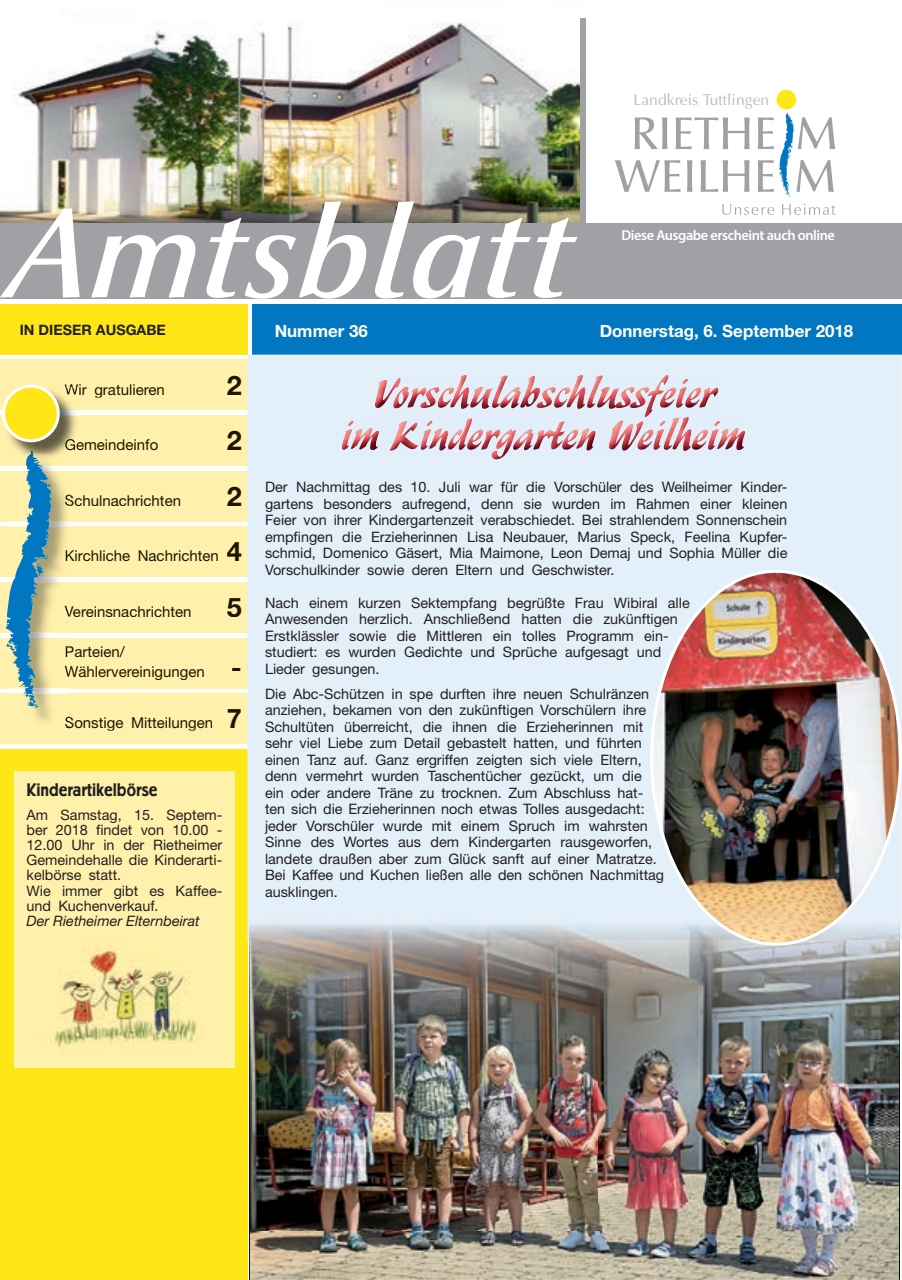
<style>
.page{position:relative;width:902px;height:1280px;background:#fff}
.page>*{position:absolute;margin:0;border:0;box-sizing:border-box;transform-origin:0 0}
.t1{font:700 27px "Helvetica Neue";color:#1d1700}
.t2{font:500 18px "Berliner Grotesk BQ";color:#231f20}
.t3{font:700 16.95px "Helvetica Neue";color:#fff}
.t4{font:15.75px "Optima";color:#bcbdc0}
.t5{font:15px/19.5px "Helvetica Neue";color:#1d1700}
.t6{font:14.4px/16.5px "Helvetica Neue";color:#231f20}
.t7{font:600 14.4px "Myriad Pro";letter-spacing:-.03em;color:#fff}
.t8{font:italic 14.4px "Helvetica Neue";color:#231f20}
.t9{font:700 14.4px "Helvetica Neue";color:#231f20}
.s1{font-weight:700;font-size:27px}
</style>
<div class="page">
<img style="left:12px;top:22px;width:568px;height:201px">
<svg style="left:615px;top:113px;width:220px;height:102px"></svg>
<div style="left:776px;top:90px;width:20px;height:19px;background:#ffe616;border-radius:50%"></div>
<div style="left:0;top:223px;width:901px;height:76px;background:#a0a1a5"></div>
<div style="left:580px;top:18px;width:6px;height:213px;background:#a0a1a5"></div>
<div style="left:0;top:304px;width:247px;height:50px;background:#ffe616"></div>
<div style="left:0;top:360px;width:247px;height:50px;background:#fff1ab"></div>
<div style="left:0;top:415px;width:247px;height:51px;background:#fff1ab"></div>
<div style="left:0;top:527px;width:247px;height:50px;background:#fff1ab"></div>
<div style="left:0;top:638px;width:247px;height:50px;background:#fff1ab"></div>
<div style="left:0;top:471px;width:247px;height:50px;background:#fff1ab"></div>
<div style="left:0;top:582px;width:247px;height:51px;background:#fff1ab"></div>
<div style="left:0;top:694px;width:247px;height:50px;background:#fff1ab"></div>
<div style="left:0;top:749px;width:247px;height:531px;background:#ffe616"></div>
<div style="left:253px;top:304px;width:648px;height:50px;background:#0077c0"></div>
<svg style="left:0;top:201px;width:577px;height:98px"></svg>
<img style="left:33px;top:469px;width:37px;height:253px">
<img style="left:52px;top:527px;width:18px;height:50px">
<img style="left:52px;top:638px;width:18px;height:50px">
<img style="left:52px;top:471px;width:18px;height:50px">
<img style="left:52px;top:582px;width:18px;height:51px">
<img style="left:5px;top:387px;width:73px;height:67px">
<svg style="left:5px;top:451px;width:47px;height:257px"></svg>
<div style="left:2px;top:385px;width:58px;height:57px;background:#ffe616;border:3px solid #fff;border-radius:50%"></div>
<div style="left:247px;top:355px;width:654px;height:584px;background:#e3eff9"></div>
<svg style="left:65px;top:387px;width:13px;height:11px"></svg>
<svg style="left:65px;top:439px;width:13px;height:11px"></svg>
<svg style="left:65px;top:495px;width:5px;height:11px"></svg>
<svg style="left:66px;top:550px;width:4px;height:11px"></svg>
<svg style="left:65px;top:606px;width:5px;height:11px"></svg>
<svg style="left:66px;top:646px;width:4px;height:11px"></svg>
<img style="left:65px;top:666px;width:5px;height:14px">
<svg style="left:65px;top:717px;width:5px;height:10px"></svg>
<img style="left:375px;top:375px;width:343px;height:42px">
<img style="left:341px;top:417px;width:404px;height:43px">
<img style="left:249px;top:894px;width:651px;height:386px">
<img style="left:898px;top:944px;width:1px;height:336px">
<img style="left:249px;top:895px;width:402px;height:44px">
<img style="left:651px;top:571px;width:249px;height:373px">
<div style="left:15px;top:771px;width:220px;height:296px;background:#fff1ab"></div>
<img style="left:51px;top:948px;width:146px;height:100px">
<p class="t4" style="left:633px;top:90px;width:137px">Landkreis Tuttlingen</p>
<p class="t7" style="left:621px;top:226px;width:215px">Diese Ausgabe erscheint auch online</p>
<p class="t9" style="left:20px;top:321px;width:148px">IN DIESER AUSGABE</p>
<p class="t5" style="left:65px;top:379px;width:102px">Wir gratulieren</p>
<h1 class="t1" style="left:227px;top:368px;width:17px">2</h1>
<p class="t5" style="left:65px;top:435px;width:95px">Gemeindeinfo</p>
<h1 class="t1" style="left:227px;top:424px;width:17px">2</h1>
<p class="t5" style="left:65px;top:490px;width:118px">Schulnachrichten</p>
<h1 class="t1" style="left:227px;top:479px;width:17px">2</h1>
<p class="t5" style="left:65px;top:546px;width:179px">Kirchliche Nachrichten <span class="s1">4</span></p>
<p class="t5" style="left:65px;top:601px;width:128px">Vereinsnachrichten</p>
<h1 class="t1" style="left:227px;top:590px;width:17px">5</h1>
<p class="t5" style="left:65px;top:642px;width:179px">Parteien/<br>Wählervereinigungen <span class="s1">-</span></p>
<p class="t5" style="left:65px;top:712px;width:179px">Sonstige Mitteilungen <span class="s1">7</span></p>
<p class="t2" style="left:27px;top:780px;width:132px">Kinderartikelbörse</p>
<p class="t6" style="left:27px;top:807px;width:197px;line-height:15.1px">Am Samstag, 15. Septem&shy;ber 2018 findet von 10.00 -<br>12.00 Uhr in der Rietheimer<br>Gemeindehalle die Kinderarti&shy;kelbörse statt.<br>Wie immer gibt es Kaffee&shy;und Kuchenverkauf.</p>
<p class="t8" style="left:27px;top:912px;width:175px">Der Rietheimer Elternbeirat</p>
<p class="t3" style="left:275px;top:320px;width:95px">Nummer 36</p>
<p class="t3" style="left:599px;top:320px;width:255px">Donnerstag, 6. September 2018</p>
<p class="t6" style="left:265px;top:479px;width:524px;text-align:justify">Der Nachmittag des 10. Juli war für die Vorschüler des Weilheimer Kinder&shy;gartens besonders aufregend, denn sie wurden im Rahmen einer kleinen Feier von ihrer Kindergartenzeit verabschiedet. Bei strahlendem Sonnenschein empfingen die Erzieherinnen Lisa Neubauer, Marius Speck, Feelina Kupfer&shy;schmid, Domenico Gäsert, Mia Maimone, Leon Demaj und Sophia Müller die Vorschulkinder sowie deren Eltern und Geschwister.</p>
<p class="t6" style="left:265px;top:594px;width:426px">Nach einem kurzen Sektempfang begrüßte Frau Wibiral alle Anwesenden herzlich. Anschließend hatten die zukünftigen Erstklässler sowie die Mittleren ein tolles Programm ein&shy;studiert: es wurden Gedichte und Sprüche aufgesagt und Lieder gesungen.</p>
<p class="t6" style="left:265px;top:685px;width:400px">Die Abc-Schützen in spe durften ihre neuen Schulränzen anziehen, bekamen von den zukünftigen Vorschülern ihre Schultüten überreicht, die ihnen die Erzieherinnen mit sehr viel Liebe zum Detail gebastelt hatten, und führten einen Tanz auf. Ganz ergriffen zeigten sich viele Eltern, denn vermehrt wurden Taschentücher gezückt, um die ein oder andere Träne zu trocknen. Zum Abschluss hat&shy;ten sich die Erzieherinnen noch etwas Tolles ausgedacht: jeder Vorschüler wurde mit einem Spruch im wahrsten Sinne des Wortes aus dem Kindergarten rausgeworfen, landete draußen aber zum Glück sanft auf einer Matratze.<br>Bei Kaffee und Kuchen ließen alle den schönen Nachmittag ausklingen.</p>
</div>
